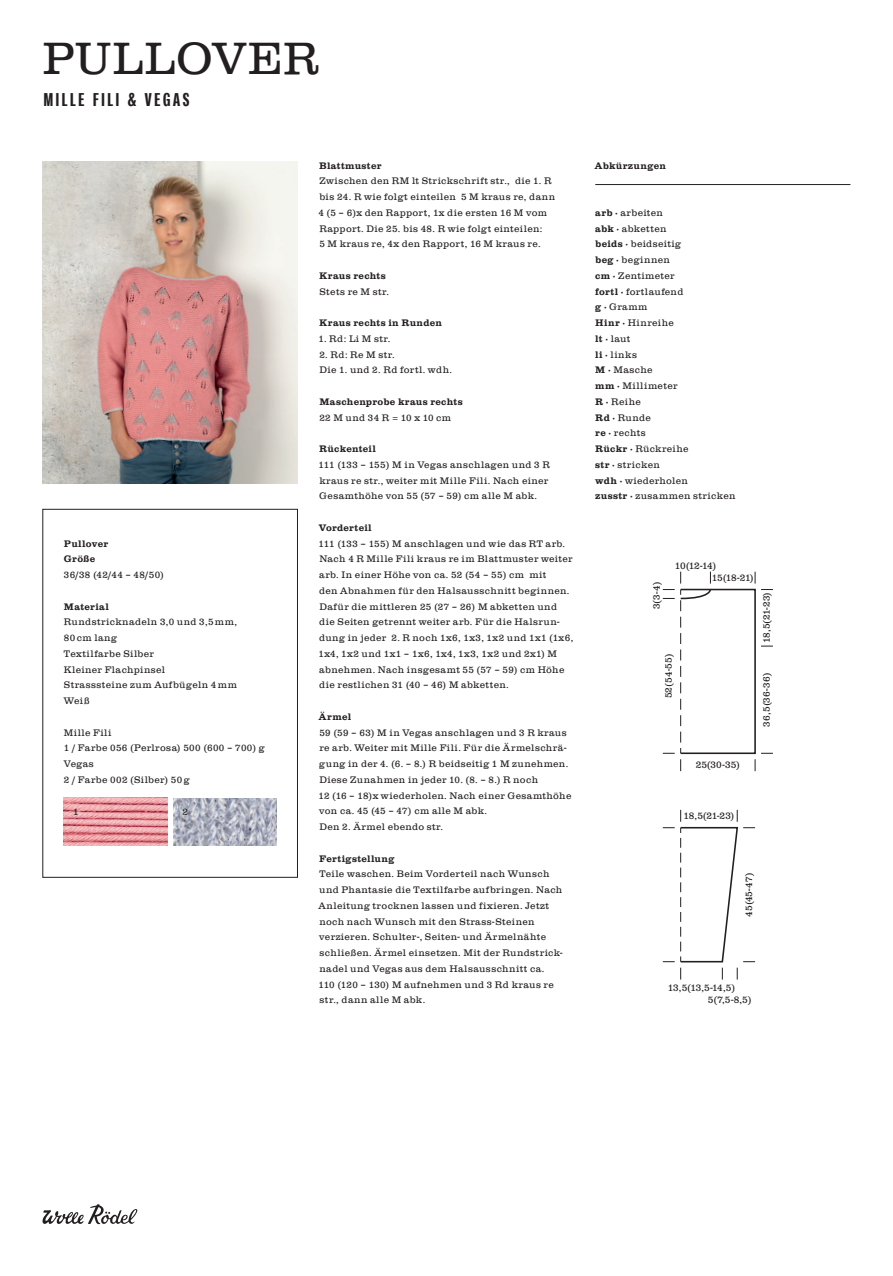
<style>
.page{position:relative;width:893px;height:1276px;background:#fff}
.page>*{position:absolute;margin:0;border:0;box-sizing:border-box;transform-origin:0 0}
.t1{font:300 46.5px "Clarendon Com";letter-spacing:.03em;color:#231f20}
.t2{font:700 18px "Neue Helvetica Pro 79 Cm";letter-spacing:.15em;color:#231f20}
.t3{font:300 10.05px/11.9px "Clarendon Com";letter-spacing:-.02em;color:#231f20}
.t4{font:300 9.75px/15.8px "Clarendon Com";letter-spacing:.04em;color:#231f20}
.t5{font:700 9.75px/15.8px "Clarendon Com";letter-spacing:.03em;color:#231f20}
.s1{font-weight:700}
</style>
<div class="page">
<div style="left:43px;top:509px;width:255px;height:368px;border:1px solid #231f20"></div>
<img style="left:43px;top:161px;width:255px;height:323px">
<svg style="left:42px;top:1204px;width:95px;height:21px"></svg>
<img style="left:64px;top:798px;width:103px;height:47px">
<img style="left:173px;top:798px;width:103px;height:48px">
<hr style="left:595px;top:184px;width:255px;height:1px;background:#231f20">
<div style="left:680px;top:589px;width:76px;height:165px;border:2px solid #231f20"></div>
<svg style="left:755px;top:753px;width:18px;height:18px"></svg>
<svg style="left:761px;top:589px;width:12px;height:1px"></svg>
<svg style="left:755px;top:571px;width:1px;height:12px"></svg>
<svg style="left:761px;top:646px;width:12px;height:1px"></svg>
<svg style="left:663px;top:748px;width:18px;height:23px"></svg>
<svg style="left:663px;top:810px;width:92px;height:170px"></svg>
<svg style="left:663px;top:571px;width:49px;height:171px"></svg>
<h1 class="t1" style="left:42px;top:32px;width:278px">PULLOVER</h1>
<h2 class="t2" style="left:44px;top:88px;width:147px">MILLE FILI &amp; VEGAS</h2>
<p class="t5" style="left:64px;top:535px;width:46px">Pullover<br>Größe</p>
<p class="t4" style="left:64px;top:567px;width:101px">36/38 (42/44 – 48/50)</p>
<p class="t5" style="left:64px;top:598px;width:47px">Material</p>
<p class="t4" style="left:64px;top:614px;width:175px">Rundstricknadeln 3,0 und 3,5mm,<br>80cm lang<br>Textilfarbe Silber<br>Kleiner Flachpinsel<br>Strasssteine zum Aufbügeln 4mm<br>Weiß</p>
<p class="t4" style="left:64px;top:724px;width:202px">Mille Fili<br>1 / Farbe 056 (Perlrosa) 500 (600 – 700) g<br>Vegas<br>2 / Farbe 002 (Silber) 50g</p>
<p class="t4" style="left:73px;top:803px;width:7px">1</p>
<p class="t4" style="left:183px;top:803px;width:7px">2</p>
<p class="t5" style="left:319px;top:157px;width:64px">Blattmuster</p>
<p class="t4" style="left:318px;top:173px;width:238px">Zwischen den RM lt Strickschrift str., die 1. R bis 24. R wie folgt einteilen 5 M kraus re, dann 4 (5 – 6)x den Rapport, 1x die ersten 16 M vom Rapport. Die 25. bis 48. R wie folgt einteilen:<br>5 M kraus re, 4x den Rapport, 16 M kraus re.</p>
<p class="t5" style="left:319px;top:268px;width:68px">Kraus rechts</p>
<p class="t4" style="left:319px;top:283px;width:71px">Stets re M str.</p>
<p class="t5" style="left:319px;top:315px;width:124px">Kraus rechts in Runden</p>
<p class="t4" style="left:318px;top:330px;width:74px">1. Rd: Li M str.</p>
<p class="t4" style="left:319px;top:346px;width:134px">2. Rd: Re M str.<br>Die 1. und 2. Rd fortl. wdh.</p>
<p class="t5" style="left:319px;top:394px;width:145px">Maschenprobe kraus rechts</p>
<p class="t4" style="left:319px;top:409px;width:133px">22 M und 34 R = 10 x 10 cm</p>
<p class="t5" style="left:319px;top:441px;width:58px">Rückenteil</p>
<p class="t4" style="left:318px;top:456px;width:233px">111 (133 – 155) M in Vegas anschlagen und 3 R kraus re str., weiter mit Mille Fili. Nach einer<br>Gesamthöhe von 55 (57 – 59) cm alle M abk.</p>
<p class="t5" style="left:319px;top:519px;width:54px">Vorderteil</p>
<p class="t4" style="left:318px;top:535px;width:256px">111 (133 – 155) M anschlagen und wie das RT arb.<br>Nach 4 R Mille Fili kraus re im Blattmuster weiter arb. In einer Höhe von ca. 52 (54 – 55) cm mit<br>den Abnahmen für den Halsausschnitt beginnen.<br>Dafür die mittleren 25 (27 – 26) M abketten und die Seiten getrennt weiter arb. Für die Halsrun&shy;dung in jeder 2. R noch 1x6, 1x3, 1x2 und 1x1 (1x6, 1x4, 1x2 und 1x1 – 1x6, 1x4, 1x3, 1x2 und 2x1) M abnehmen. Nach insgesamt 55 (57 – 59) cm Höhe die restlichen 31 (40 – 46) M abketten.</p>
<p class="t5" style="left:318px;top:708px;width:34px">Ärmel</p>
<p class="t4" style="left:318px;top:724px;width:255px">59 (59 – 63) M in Vegas anschlagen und 3 R kraus re arb. Weiter mit Mille Fili. Für die Ärmelschrä&shy;gung in der 4. (6. – 8.) R beidseitig 1 M zunehmen.<br>Diese Zunahmen in jeder 10. (8. – 8.) R noch<br>12 (16 – 18)x wiederholen. Nach einer Gesamthöhe von ca. 45 (45 – 47) cm alle M abk.<br>Den 2. Ärmel ebendo str.</p>
<p class="t5" style="left:319px;top:850px;width:77px">Fertigstellung</p>
<p class="t4" style="left:318px;top:866px;width:246px">Teile waschen. Beim Vorderteil nach Wunsch und Phantasie die Textilfarbe aufbringen. Nach Anleitung trocknen lassen und fixieren. Jetzt noch nach Wunsch mit den Strass-Steinen verzieren. Schulter-, Seiten- und Ärmelnähte schließen. Ärmel einsetzen. Mit der Rundstrick&shy;nadel und Vegas aus dem Halsausschnitt ca.<br>110 (120 – 130) M aufnehmen und 3 Rd kraus re str., dann alle M abk.</p>
<p class="t5" style="left:594px;top:157px;width:73px">Abkürzungen</p>
<p class="t4" style="left:595px;top:204px;width:142px"><span class="s1">arb ·</span> arbeiten<br><span class="s1">abk ·</span> abketten<br><span class="s1">beids ·</span> beidseitig<br><span class="s1">beg ·</span> beginnen<br><span class="s1">cm ·</span> Zentimeter<br><span class="s1">fortl ·</span> fortlaufend<br><span class="s1">g ·</span> Gramm<br><span class="s1">Hinr ·</span> Hinreihe<br><span class="s1">lt ·</span> laut<br><span class="s1">li ·</span> links<br><span class="s1">M ·</span> Masche<br><span class="s1">mm ·</span> Millimeter<br><span class="s1">R ·</span> Reihe<br><span class="s1">Rd ·</span> Runde<br><span class="s1">re ·</span> rechts<br><span class="s1">Rückr ·</span> Rückreihe<br><span class="s1">str ·</span> stricken<br><span class="s1">wdh ·</span> wiederholen<br><span class="s1">zusstr ·</span> zusammen stricken</p>
<p class="t3" style="left:650px;top:609px;width:29px;rotate:-90deg">3(3-4)</p>
<p class="t3" style="left:712px;top:559px;width:43px;text-indent:-37px">10(12-14)<br>15(18-21)</p>
<p class="t3" style="left:662px;top:698px;width:47px;rotate:-90deg">52(54-55)</p>
<p class="t3" style="left:760px;top:643px;width:52px;rotate:-90deg">18,5(21-23)</p>
<p class="t3" style="left:760px;top:726px;width:55px;rotate:-90deg">36,5(36-36)</p>
<p class="t3" style="left:696px;top:758px;width:46px">25(30-35)</p>
<p class="t3" style="left:683px;top:809px;width:52px">18,5(21-23)</p>
<p class="t3" style="left:743px;top:916px;width:45px;rotate:-90deg">45(45-47)</p>
<p class="t3" style="left:708px;top:982px;width:45px;text-indent:-40px">13,5(13,5-14,5)<br>5(7,5-8,5)</p>
</div>
